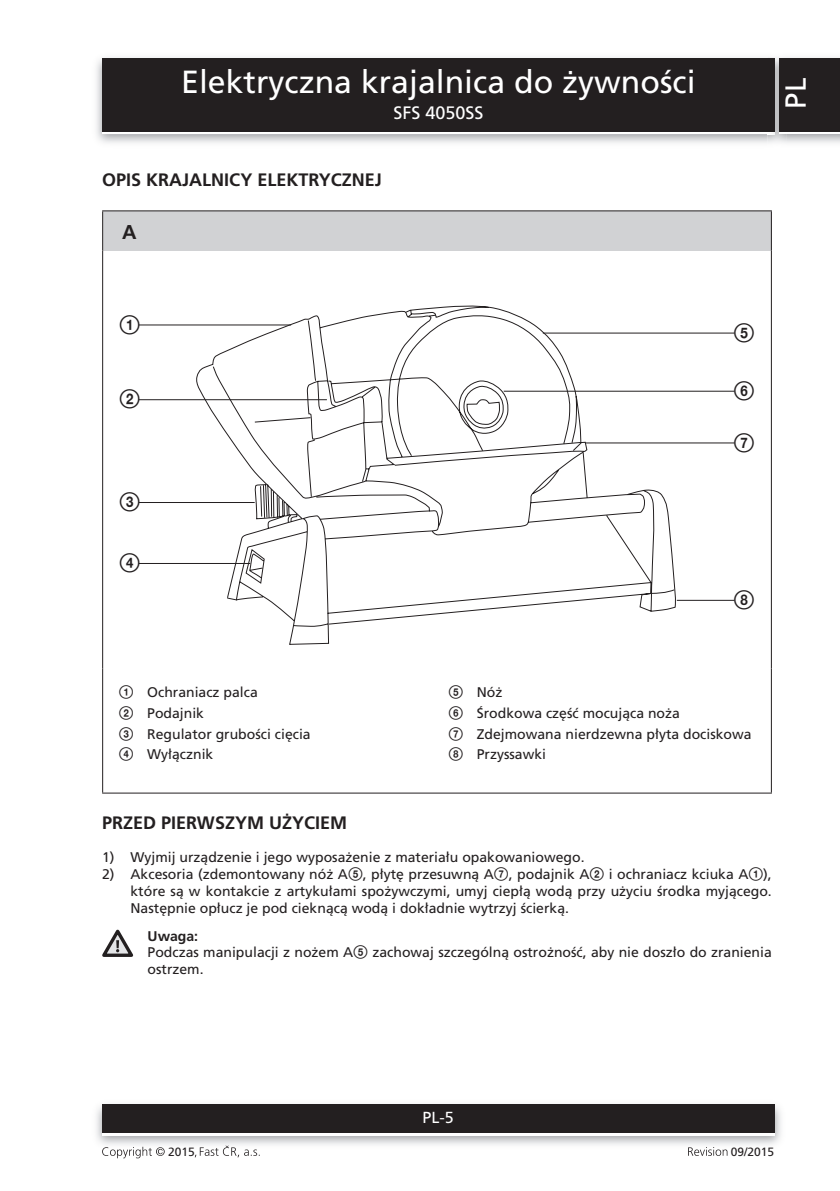
<style>
.page{position:relative;width:840px;height:1191px;background:#fff}
.page>*{position:absolute;margin:0;border:0;box-sizing:border-box;transform-origin:0 0}
.t1{font:32px "Frutiger CE";color:#fff}
.t2{font:29px "Frutiger CE";color:#fff}
.t3{font:20px "Zz 3";color:#231f20}
.text_7{font:700 20px "Frutiger CE";color:#231f20}
.titulek_9{font:700 18px "Frutiger CE";color:#231f20}
.t4{font:18px "Frutiger CE";color:#fff}
.t5{font:16px "Frutiger CE";color:#fff}
.odrazka_5mm{font:14px/20.6px "Frutiger CE";color:#231f20}
.Normální{font:700 14px "Frutiger CE";color:#231f20}
.t6{font:12px "Frutiger CE";color:#231f20}
.s1{font-family:"Zz 3"}
</style>
<div class="page">
<div style="left:102px;top:61px;width:672px;height:73px;background:linear-gradient(to right,#231f20,#231f20)"></div>
<div style="left:102px;top:58px;width:672px;height:73px;background:#231f20"></div>
<img style="left:96px;top:1104px;width:685px;height:41px">
<div style="left:102px;top:1107px;width:672px;height:28px;background:linear-gradient(to right,#fff,#fff)"></div>
<div style="left:102px;top:1104px;width:672px;height:28px;background:#231f20"></div>
<img style="left:767px;top:55px;width:18px;height:90px">
<svg style="left:767px;top:131px;width:7px;height:3px"></svg>
<img style="left:767px;top:58px;width:7px;height:3px">
<img style="left:767px;top:61px;width:7px;height:70px">
<div style="left:778px;top:61px;width:61px;height:73px;background:linear-gradient(to right,#231f20,#231f20)"></div>
<div style="left:778px;top:58px;width:61px;height:73px;background:#231f20"></div>
<svg style="left:102px;top:1146px;width:63px;height:12px"></svg>
<svg style="left:195px;top:1145px;width:64px;height:12px"></svg>
<svg style="left:688px;top:1147px;width:39px;height:8px"></svg>
<div style="left:103px;top:211px;width:668px;height:39px;background:#d1d2d4"></div>
<hr style="left:102px;top:210px;width:669px;height:1px;background:#231f20">
<hr style="left:102px;top:211px;width:1px;height:39px;background:#231f20">
<hr style="left:770px;top:211px;width:1px;height:39px;background:#231f20">
<hr style="left:102px;top:250px;width:1px;height:418px;background:#231f20">
<hr style="left:770px;top:250px;width:1px;height:418px;background:#231f20">
<hr style="left:102px;top:668px;width:1px;height:124px;background:#231f20">
<hr style="left:770px;top:668px;width:1px;height:124px;background:#231f20">
<hr style="left:102px;top:792px;width:669px;height:1px;background:#231f20">
<svg style="left:196px;top:306px;width:479px;height:339px"></svg>
<hr style="left:585px;top:442px;width:149px;height:1px;background:#231f20">
<hr style="left:503px;top:391px;width:231px;height:1px;background:#231f20">
<hr style="left:542px;top:332px;width:192px;height:1px;background:#231f20">
<hr style="left:676px;top:600px;width:58px;height:1px;background:#231f20">
<hr style="left:139px;top:399px;width:188px;height:1px;background:#231f20">
<hr style="left:139px;top:324px;width:152px;height:1px;background:#231f20">
<hr style="left:139px;top:502px;width:115px;height:1px;background:#231f20">
<hr style="left:139px;top:563px;width:111px;height:1px;background:#231f20">
<svg style="left:102px;top:929px;width:31px;height:28px"></svg>
<h1 class="t1" style="left:181px;top:64px;width:515px">Elektryczna krajalnica do żywności</h1>
<p class="t4" style="left:393px;top:102px;width:92px">SFS 4050SS</p>
<p class="titulek_9" style="left:102px;top:169px;width:281px">OPIS KRAJALNICY ELEKTRYCZNEJ</p>
<p class="text_7" style="left:122px;top:220px;width:16px">A</p>
<h2 class="t2" style="left:778px;top:109px;width:32px;rotate:-90deg">PL</h2>
<p class="t3" style="left:119px;top:315px;width:23px">1</p>
<p class="t3" style="left:119px;top:389px;width:23px">2</p>
<p class="t3" style="left:119px;top:492px;width:23px">3</p>
<p class="t3" style="left:119px;top:553px;width:23px">4</p>
<p class="t3" style="left:733px;top:323px;width:23px">5</p>
<p class="t3" style="left:733px;top:381px;width:23px">6</p>
<p class="t3" style="left:733px;top:432px;width:23px">7</p>
<p class="t3" style="left:733px;top:590px;width:23px">8</p>
<p class="odrazka_5mm" style="left:119px;top:682px;width:193px"><span class="s1">1</span> Ochraniacz palca<br><span class="s1">2</span> Podajnik<br><span class="s1">3</span> Regulator grubości cięcia<br><span class="s1">4</span> Wyłącznik</p>
<p class="odrazka_5mm" style="left:448px;top:682px;width:304px"><span class="s1">5</span> Nóż<br><span class="s1">6</span> Środkowa część mocująca noża<br><span class="s1">7</span> Zdejmowana nierdzewna płyta dociskowa<br><span class="s1">8</span> Przyssawki</p>
<p class="titulek_9" style="left:102px;top:812px;width:246px">PRZED PIERWSZYM UŻYCIEM</p>
<p class="odrazka_5mm" style="left:102px;top:847px;width:483px">1) Wyjmij urządzenie i jego wyposażenie z materiału opakowaniowego.</p>
<p class="odrazka_5mm" style="left:130px;top:866px;width:642px;line-height:16.8px;text-align:justify;text-indent:-28px">2) Akcesoria (zdemontowany nóż A<span class="s1">5</span>, płytę przesuwną A<span class="s1">7</span>, podajnik A<span class="s1">2</span> i ochraniacz kciuka A<span class="s1">1</span>), które są w kontakcie z artykułami spożywczymi, umyj ciepłą wodą przy użyciu środka myjącego.<br>Następnie opłucz je pod cieknącą wodą i dokładnie wytrzyj ścierką.</p>
<p class="Normální" style="left:147px;top:927px;width:52px">Uwaga:</p>
<p class="odrazka_5mm" style="left:147px;top:944px;width:625px;line-height:16.8px">Podczas manipulacji z nożem A<span class="s1">5</span> zachowaj szczególną ostrożność, aby nie doszło do zranienia ostrzem.</p>
<p class="t5" style="left:422px;top:1108px;width:33px">PL-5</p>
<p class="t6" style="left:168px;top:1144px;width:28px">2015</p>
<p class="t6" style="left:730px;top:1144px;width:45px">09/2015</p>
</div>
